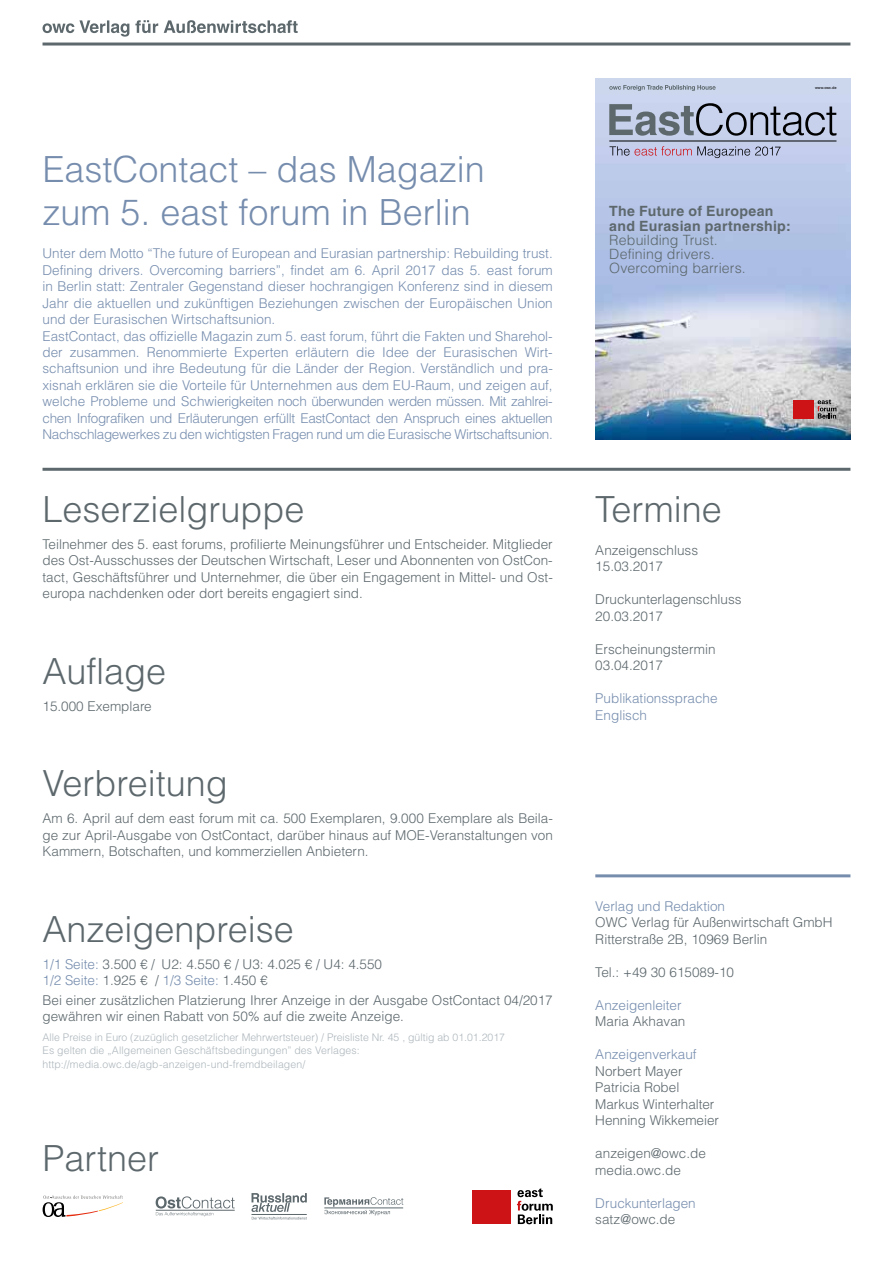
<style>
.page{position:relative;width:893px;height:1263px;background:#fff}
.page>*{position:absolute;margin:0;border:0;box-sizing:border-box;transform-origin:0 0}
.t1{font:300 36px "Helvetica LT Pro";color:#5d686d}
.t2{font:300 36px/43.2px "Helvetica LT Pro";color:#768dae}
.t3{font:300 14.1px/14.1px "Helvetica LT Pro";letter-spacing:.005em;color:#5d686d}
.t4{font:700 14.1px/14.1px "Helvetica LT Pro";letter-spacing:.02em;color:#5d686d}
.t5{font:300 13.5px/16.5px "Helvetica LT Pro";color:#5d686d}
.t6{font:300 13.5px/16.5px "Helvetica LT Pro";color:#768dae}
.t7{font:300 10.5px/13.5px "Helvetica LT Pro";color:#adb6bc}
.t8{font:3.9px "Helvetica LT Pro";color:#000}
.s1{color:#768dae}
</style>
<div class="page">
<svg style="left:43px;top:20px;width:255px;height:17px"></svg>
<hr style="left:43px;top:43px;width:807px;height:3px;background:#5d686d">
<hr style="left:43px;top:468px;width:807px;height:3px;background:#5d686d">
<hr style="left:595px;top:874px;width:255px;height:3px;background:#768dae">
<svg style="left:43px;top:1195px;width:80px;height:22px"></svg>
<svg style="left:156px;top:1196px;width:79px;height:20px"></svg>
<hr style="left:156px;top:1210px;width:79px;height:1px;background:#5d686d">
<svg style="left:251px;top:1193px;width:56px;height:26px"></svg>
<svg style="left:324px;top:1197px;width:79px;height:18px"></svg>
<div style="left:472px;top:1190px;width:38px;height:34px;background:#cd1316"></div>
<svg style="left:517px;top:1188px;width:36px;height:36px"></svg>
<img style="left:595px;top:79px;width:255px;height:360px">
<svg style="left:609px;top:146px;width:172px;height:12px"></svg>
<svg style="left:609px;top:103px;width:227px;height:33px"></svg>
<hr style="left:609px;top:141px;width:227px;height:1px;background:#000">
<svg style="left:609px;top:85px;width:107px;height:6px"></svg>
<div style="left:793px;top:400px;width:21px;height:18px;background:#cd1316"></div>
<svg style="left:817px;top:399px;width:19px;height:20px"></svg>
<h1 class="t2" style="left:43px;top:147px;width:444px">EastContact – das Magazin zum 5. east forum in Berlin</h1>
<p class="t6" style="left:43px;top:245px;width:512px">Unter dem Motto “The future of European and Eurasian partnership: Rebuilding trust.<br>Defining drivers. Overcoming barriers”, findet am 6. April 2017 das 5. east forum in Berlin statt: Zentraler Gegenstand dieser hochrangigen Konferenz sind in diesem Jahr die aktuellen und zukünftigen Beziehungen zwischen der Europäischen Union und der Eurasischen Wirtschaftsunion.<br>EastContact, das offizielle Magazin zum 5. east forum, führt die Fakten und Sharehol&shy;der zusammen. Renommierte Experten erläutern die Idee der Eurasischen Wirt&shy;schaftsunion und ihre Bedeutung für die Länder der Region. Verständlich und pra&shy;xisnah erklären sie die Vorteile für Unternehmen aus dem EU-Raum, und zeigen auf, welche Probleme und Schwierigkeiten noch überwunden werden müssen. Mit zahlrei&shy;chen Infografiken und Erläuterungen erfüllt EastContact den Anspruch eines aktuellen Nachschlagewerkes zu den wichtigsten Fragen rund um die Eurasische Wirtschaftsunion.</p>
<h1 class="t1" style="left:43px;top:487px;width:264px">Leserzielgruppe</h1>
<p class="t5" style="left:43px;top:536px;width:512px;text-align:justify">Teilnehmer des 5. east forums, profilierte Meinungsführer und Entscheider. Mitglieder des Ost-Ausschusses der Deutschen Wirtschaft, Leser und Abonnenten von OstCon&shy;tact, Geschäftsführer und Unternehmer, die über ein Engagement in Mittel- und Ost&shy;europa nachdenken oder dort bereits engagiert sind.</p>
<h1 class="t1" style="left:43px;top:649px;width:125px">Auflage</h1>
<p class="t5" style="left:43px;top:698px;width:111px">15.000 Exemplare</p>
<h1 class="t1" style="left:43px;top:761px;width:187px">Verbreitung</h1>
<p class="t5" style="left:43px;top:810px;width:512px;text-align:justify">Am 6. April auf dem east forum mit ca. 500 Exemplaren, 9.000 Exemplare als Beila&shy;ge zur April-Ausgabe von OstContact, darüber hinaus auf MOE-Veranstaltungen von Kammern, Botschaften, und kommerziellen Anbietern.</p>
<h1 class="t1" style="left:43px;top:907px;width:253px">Anzeigenpreise</h1>
<p class="t5" style="left:43px;top:956px;width:341px"><span class="s1">1/1 Seite:</span> 3.500 € / U2: 4.550 € / U3: 4.025 € / U4: 4.550<br><span class="s1">1/2 Seite:</span> 1.925 € / <span class="s1">1/3 Seite:</span> 1.450 €</p>
<p class="t5" style="left:43px;top:992px;width:512px">Bei einer zusätzlichen Platzierung Ihrer Anzeige in der Ausgabe OstContact 04/2017 gewähren wir einen Rabatt von 50% auf die zweite Anzeige.</p>
<p class="t7" style="left:43px;top:1030px;width:464px">Alle Preise in Euro (zuzüglich gesetzlicher Mehrwertsteuer) / Preisliste Nr. 45 , gültig ab 01.01.2017<br>Es gelten die „Allgemeinen Geschäftsbedingungen” des Verlages: http://media.owc.de/agb-anzeigen-und-fremdbeilagen/</p>
<h1 class="t1" style="left:43px;top:1136px;width:118px">Partner</h1>
<p class="t8" style="left:815px;top:86px;width:23px">www.owc.de</p>
<p class="t4" style="left:609px;top:204px;width:183px">The Future of European and Eurasian partnership:</p>
<p class="t3" style="left:609px;top:233px;width:138px">Rebuilding Trust.<br>Defining drivers.<br>Overcoming barriers.</p>
<h1 class="t1" style="left:595px;top:487px;width:128px">Termine</h1>
<p class="t5" style="left:595px;top:542px;width:104px">Anzeigenschluss<br>15.03.2017</p>
<p class="t5" style="left:595px;top:591px;width:148px">Druckunterlagenschluss<br>20.03.2017</p>
<p class="t5" style="left:595px;top:641px;width:122px">Erscheinungstermin<br>03.04.2017</p>
<p class="t6" style="left:595px;top:690px;width:124px">Publikationssprache<br>Englisch</p>
<p class="t6" style="left:595px;top:897px;width:131px">Verlag und Redaktion</p>
<p class="t5" style="left:595px;top:914px;width:239px">OWC Verlag für Außenwirtschaft GmbH<br>Ritterstraße 2B, 10969 Berlin</p>
<p class="t5" style="left:595px;top:963px;width:140px">Tel.: +49 30 615089-10</p>
<p class="t6" style="left:595px;top:996px;width:88px">Anzeigenleiter</p>
<p class="t5" style="left:595px;top:1013px;width:92px">Maria Akhavan</p>
<p class="t6" style="left:595px;top:1046px;width:103px">Anzeigenverkauf</p>
<p class="t5" style="left:595px;top:1062px;width:125px">Norbert Mayer<br>Patricia Robel<br>Markus Winterhalter<br>Henning Wikkemeier</p>
<p class="t5" style="left:595px;top:1145px;width:112px">anzeigen@owc.de media.owc.de</p>
<p class="t6" style="left:595px;top:1194px;width:102px">Druckunterlagen</p>
<p class="t5" style="left:595px;top:1211px;width:81px">satz@owc.de</p>
</div>
